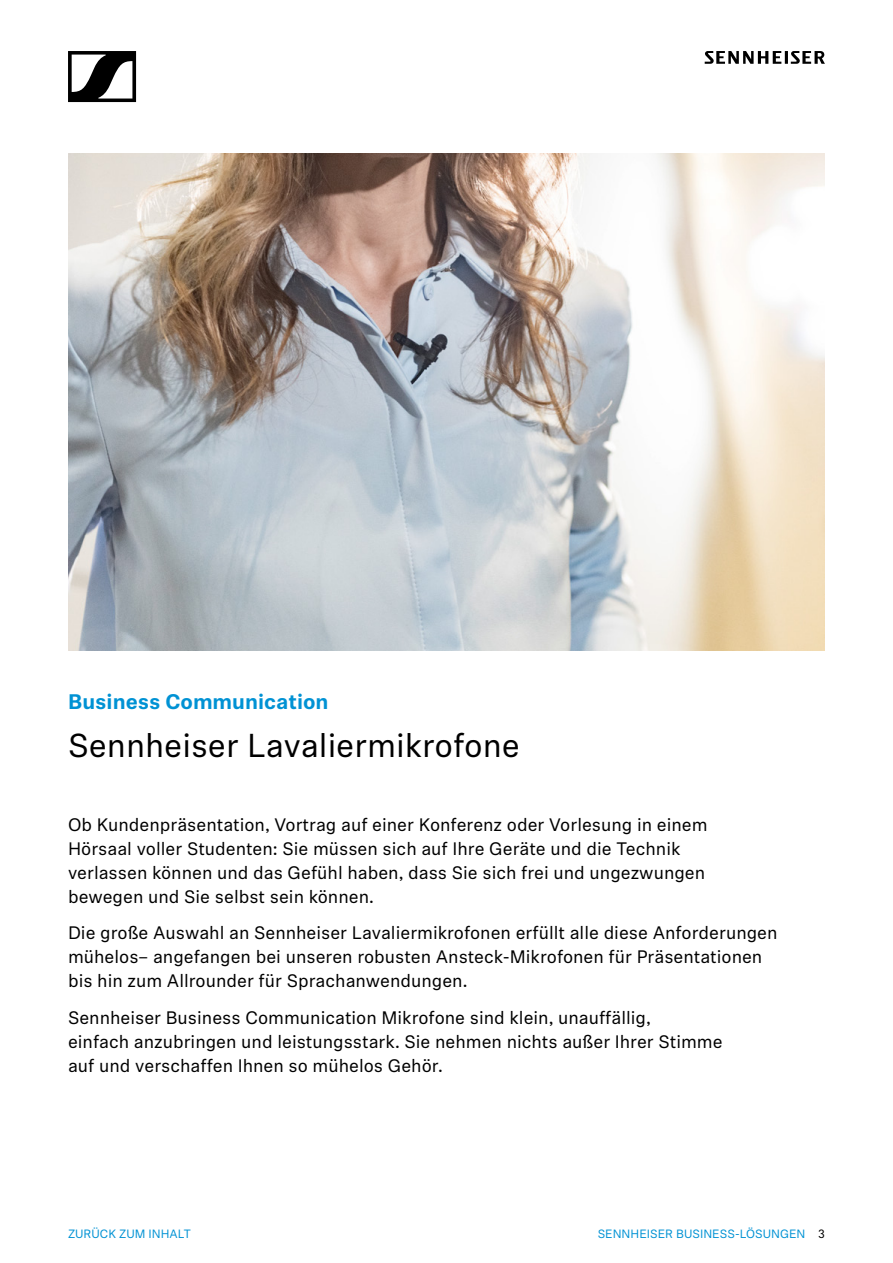
<style>
.page{position:relative;width:893px;height:1263px;background:#fff}
.page>*{position:absolute;margin:0;border:0;box-sizing:border-box;transform-origin:0 0}
.t1{font:33px "Sennheiser Neue";color:#000}
.t2{font:700 21px "Sennheiser Neue";color:#0092d4}
.t3{font:18px/24px "Sennheiser Neue";color:#000}
.t4{font:12px "Sennheiser Neue";color:#0092d4}
.s1{color:#000}
</style>
<div class="page">
<svg style="left:68px;top:51px;width:68px;height:51px"></svg>
<svg style="left:705px;top:51px;width:120px;height:13px"></svg>
<img style="left:68px;top:153px;width:757px;height:498px">
<p class="t2" style="left:68px;top:686px;width:262px">Business Communication</p>
<h1 class="t1" style="left:68px;top:723px;width:453px">Sennheiser Lavaliermikrofone</h1>
<p class="t3" style="left:68px;top:811px;width:641px">Ob Kundenpräsentation, Vortrag auf einer Konferenz oder Vorlesung in einem Hörsaal voller Studenten: Sie müssen sich auf Ihre Geräte und die Technik verlassen können und das Gefühl haben, dass Sie sich frei und ungezwungen bewegen und Sie selbst sein können.</p>
<p class="t3" style="left:68px;top:920px;width:711px">Die große Auswahl an Sennheiser Lavaliermikrofonen erfüllt alle diese Anforderungen mühelos – angefangen bei unseren robusten Ansteck-Mikrofonen für Präsentationen bis hin zum Allrounder für Sprachanwendungen.</p>
<p class="t3" style="left:68px;top:1005px;width:656px">Sennheiser Business Communication Mikrofone sind klein, unauffällig,<br>einfach anzubringen und leistungsstark. Sie nehmen nichts außer Ihrer Stimme auf und verschaffen Ihnen so mühelos Gehör.</p>
<p class="t4" style="left:68px;top:1225px;width:124px">ZURÜCK ZUM INHALT</p>
<p class="t4" style="left:598px;top:1225px;width:229px">SENNHEISER BUSINESS-LÖSUNGEN <span class="s1">3</span></p>
</div>
